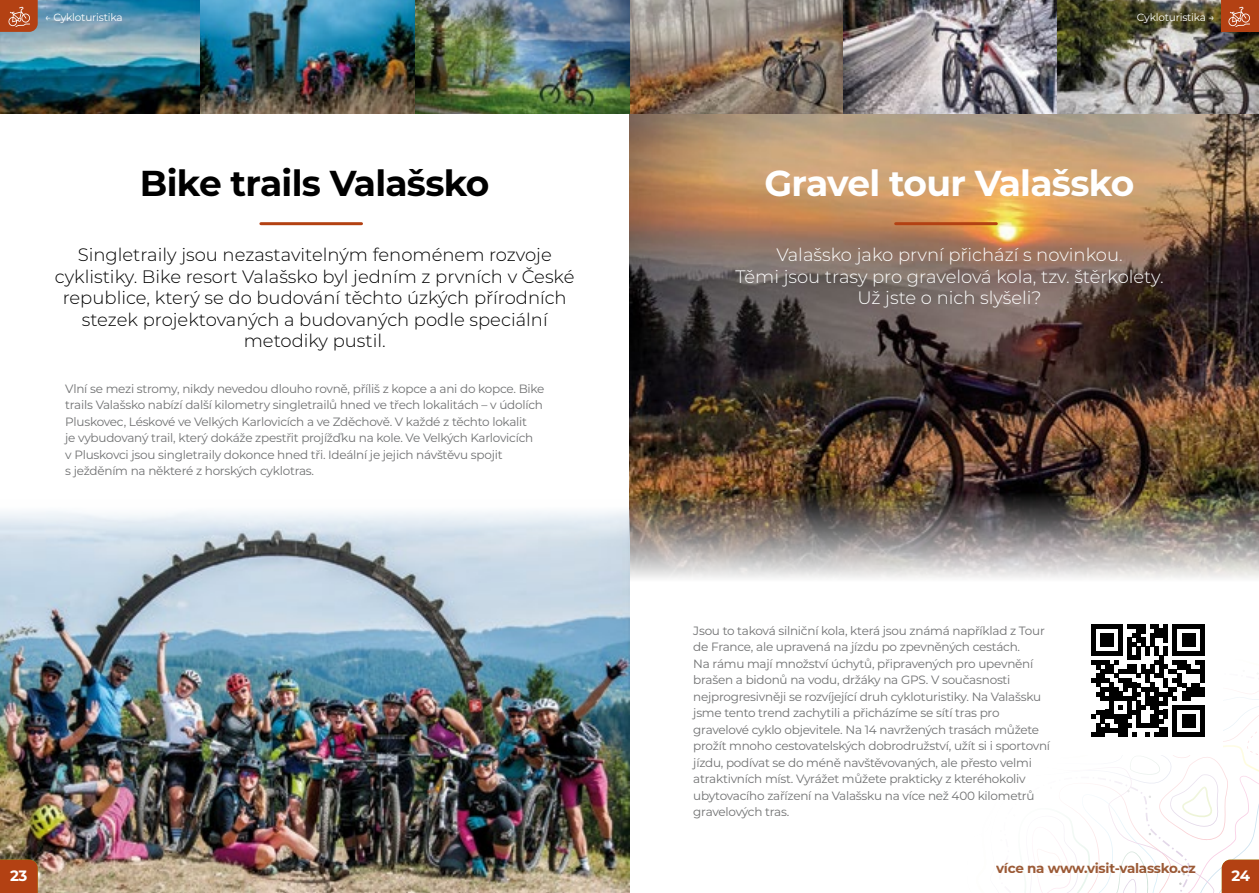
<style>
.page{position:relative;width:1259px;height:893px;background:#fff}
.page>*{position:absolute;margin:0;border:0;box-sizing:border-box;transform-origin:0 0}
.t1{font:700 36px "Montserrat";letter-spacing:-.02em;color:#000}
.t2{font:700 36px "Montserrat";letter-spacing:-.02em;color:#fff}
.t3{font:300 18px/21.6px "Montserrat";color:#000;text-align:center}
.t4{font:300 18px/21.6px "Montserrat";color:#fff;text-align:center}
.t5{font:700 15px "Montserrat";color:#fff}
.t6{font:700 13.5px "Montserrat";letter-spacing:-.02em;color:#9c5b37}
.t7{font:12px/16.5px "Montserrat";letter-spacing:-.02em;color:#707172}
.t8{font:10.5px "Montserrat";letter-spacing:-.02em;color:#fff}
</style>
<div class="page">
<img style="left:629px;top:113px;width:630px;height:468px">
<hr style="left:261px;top:222px;width:100px;height:3px;background:#b34113">
<hr style="left:895px;top:222px;width:101px;height:3px;background:#b34113">
<img style="left:0;top:510px;width:629px;height:383px">
<img style="left:0;top:0;width:1259px;height:113px">
<div style="left:1221px;top:0;width:38px;height:32px;background:#b34113"></div>
<svg style="left:1228px;top:7px;width:22px;height:20px"></svg>
<svg style="left:0;top:0;width:38px;height:32px"></svg>
<img style="left:933px;top:344px;width:326px;height:549px">
<svg style="left:0;top:860px;width:38px;height:33px"></svg>
<p class="t8" style="left:45px;top:10px;width:79px">← Cykloturistika</p>
<p class="t8" style="left:1137px;top:10px;width:79px">Cykloturistika →</p>
<p class="t1" style="left:140px;top:157px;width:351px">Bike trails Valašsko</p>
<p class="t3" style="left:55px;top:243px;width:521px">Singletraily jsou nezastavitelným fenoménem rozvoje cyklistiky. Bike resort Valašsko byl jedním z prvních v České republice, který se do budování těchto úzkých přírodních stezek projektovaných a budovaných podle speciální metodiky pustil.</p>
<p class="t7" style="left:65px;top:380px;width:481px">Vlní se mezi stromy, nikdy nevedou dlouho rovně, příliš z kopce a ani do kopce. Bike trails Valašsko nabízí další kilometry singletrailů hned ve třech lokalitách – v údolích Pluskovec, Léskové ve Velkých Karlovicích a ve Zděchově. V každé z těchto lokalit<br>je vybudovaný trail, který dokáže zpestřit projížďku na kole. Ve Velkých Karlovicích<br>v Pluskovci jsou singletraily dokonce hned tři. Ideální je jejich návštěvu spojit<br>s ježděním na některé z horských cyklotras.</p>
<p class="t2" style="left:764px;top:157px;width:371px">Gravel tour Valašsko</p>
<p class="t4" style="left:735px;top:243px;width:430px">Valašsko jako první přichází s novinkou.<br>Těmi jsou trasy pro gravelová kola, tzv. štěrkolety.<br>Už jste o nich slyšeli?</p>
<p class="t7" style="left:693px;top:622px;width:358px">Jsou to taková silniční kola, která jsou známá například z Tour de France, ale upravená na jízdu po zpevněných cestách.<br>Na rámu mají množství úchytů, připravených pro upevnění brašen a bidonů na vodu, držáky na GPS. V současnosti nejprogresivněji se rozvíjející druh cykloturistiky. Na Valašsku jsme tento trend zachytili a přicházíme se sítí tras pro gravelové cyklo objevitele. Na 14 navržených trasách můžete prožít mnoho cestovatelských dobrodružství, užít si i sportovní jízdu, podívat se do méně navštěvovaných, ale přesto velmi atraktivních míst. Vyrážet můžete prakticky z kteréhokoliv ubytovacího zařízení na Valašsku na více než 400 kilometrů gravelových tras.</p>
<p class="t6" style="left:996px;top:858px;width:201px">více na www.visit-valassko.cz</p>
<p class="t5" style="left:10px;top:865px;width:19px">23</p>
<p class="t5" style="left:1231px;top:865px;width:20px">24</p>
</div>
